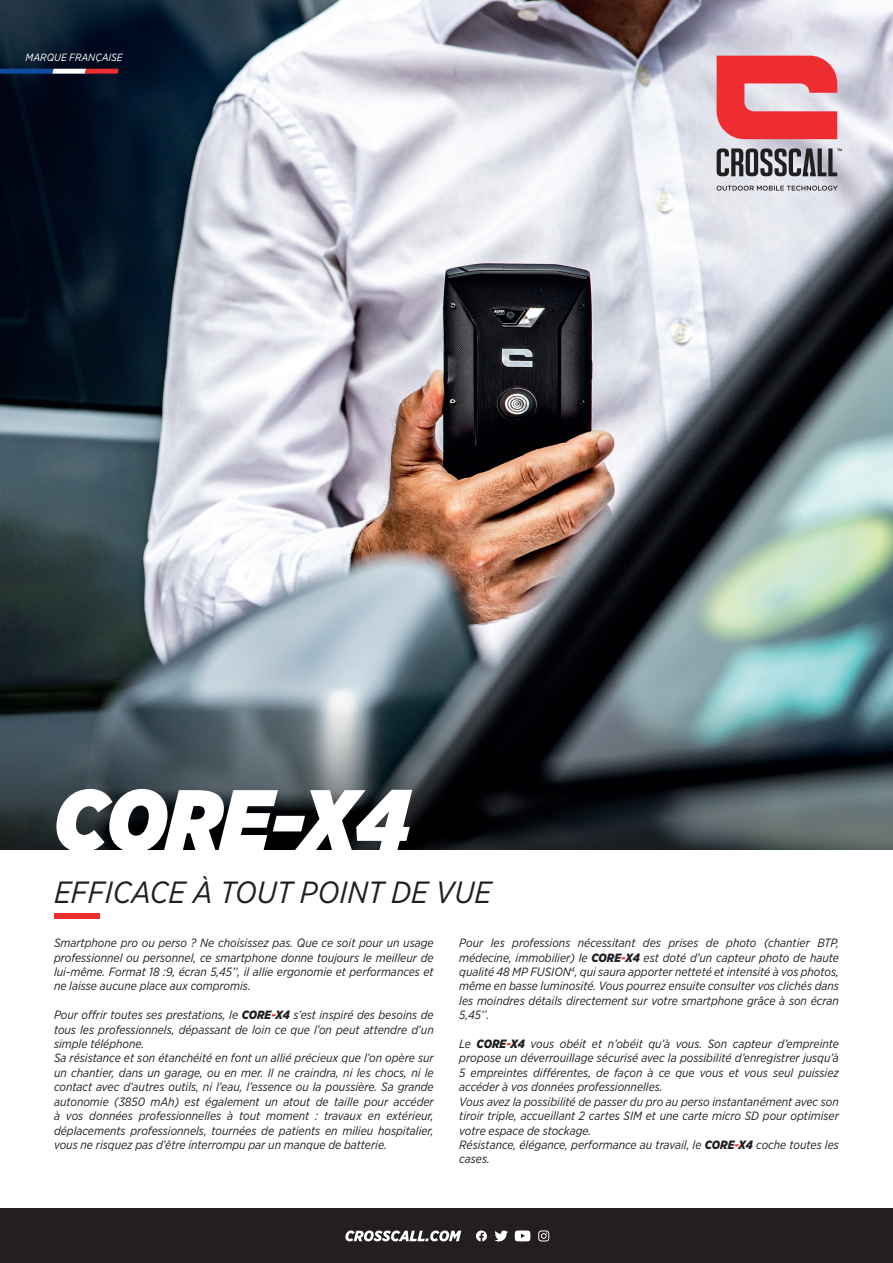
<style>
.page{position:relative;width:893px;height:1263px;background:#fff}
.page>*{position:absolute;margin:0;border:0;box-sizing:border-box;transform-origin:0 0}
.t1{font:italic 900 87px "Gotham Narrow";color:#fff}
.t2{font:italic 30.6px "Gotham Narrow";color:#231f20}
.t3{font:italic 12px/14.4px "Gotham Narrow";color:#231f20;text-align:justify}
.t4{font:italic 10.5px "Gotham Narrow";color:#fff}
.s1{font-weight:900}
.s2{font-weight:900;color:#ee2d30}
</style>
<div class="page">
<img style="left:0;top:0;width:893px;height:666px">
<div style="left:54px;top:913px;width:45px;height:5px;background:#ee2d30"></div>
<svg style="left:661px;top:0;width:232px;height:232px;background:#d2d2dd"></svg>
<svg style="left:717px;top:148px;width:125px;height:28px;background:#7b7a7f"></svg>
<svg style="left:717px;top:56px;width:120px;height:83px;background:#eb5c60"></svg>
<svg style="left:717px;top:186px;width:120px;height:5px"></svg>
<svg style="left:0;top:69px;width:119px;height:5px"></svg>
<div style="left:0;top:1209px;width:893px;height:54px;background:#231f20"></div>
<svg style="left:345px;top:1230px;width:116px;height:11px"></svg>
<svg style="left:494px;top:1230px;width:14px;height:11px"></svg>
<svg style="left:515px;top:1230px;width:15px;height:11px"></svg>
<svg style="left:538px;top:1230px;width:11px;height:11px"></svg>
<svg style="left:476px;top:1230px;width:11px;height:11px"></svg>
<svg style="left:0;top:666px;width:893px;height:183px;background:#404d53"></svg>
<p class="t4" style="left:26px;top:51px;width:99px">MARQUE FRANÇAISE</p>
<h1 class="t1" style="left:54px;top:761px;width:357px">CORE-X4</h1>
<h2 class="t2" style="left:54px;top:873px;width:439px">EFFICACE À TOUT POINT DE VUE</h2>
<p class="t3" style="left:54px;top:936px;width:381px">Smartphone pro ou perso ? Ne choisissez pas. Que ce soit pour un usage professionnel ou personnel, ce smartphone donne toujours le meilleur de lui-même. Format 18 :9, écran 5,45’’, il allie ergonomie et performances et ne laisse aucune place aux compromis.</p>
<p class="t3" style="left:54px;top:1008px;width:381px;text-align:left">Pour offrir toutes ses prestations, le <span class="s1">CORE</span><span class="s2">-</span><span class="s1">X4</span> s’est inspiré des besoins de tous les professionnels, dépassant de loin ce que l’on peut attendre d’un simple téléphone.<br>Sa résistance et son étanchéité en font un allié précieux que l’on opère sur un chantier, dans un garage, ou en mer. Il ne craindra, ni les chocs, ni le contact avec d’autres outils, ni l’eau, l’essence ou la poussière. Sa grande autonomie (3850 mAh) est également un atout de taille pour accéder à vos données professionnelles à tout moment : travaux en extérieur, déplacements professionnels, tournées de patients en milieu hospitalier, vous ne risquez pas d’être interrompu par un manque de batterie.</p>
<p class="t3" style="left:459px;top:936px;width:381px">Pour les professions nécessitant des prises de photo (chantier BTP, médecine, immobilier) le <span class="s1">CORE</span><span class="s2">-</span><span class="s1">X4</span> est doté d’un capteur photo de haute qualité 48 MP FUSION<sup>4</sup>, qui saura apporter netteté et intensité à vos photos, même en basse luminosité. Vous pourrez ensuite consulter vos clichés dans les moindres détails directement sur votre smartphone grâce à son écran 5,45’’.</p>
<p class="t3" style="left:459px;top:1036px;width:381px;text-align:left">Le <span class="s1">CORE</span><span class="s2">-</span><span class="s1">X4</span> vous obéit et n’obéit qu’à vous. Son capteur d’empreinte propose un déverrouillage sécurisé avec la possibilité d’enregistrer jusqu’à 5 empreintes différentes, de façon à ce que vous et vous seul puissiez accéder à vos données professionnelles.<br>Vous avez la possibilité de passer du pro au perso instantanément avec son tiroir triple, accueillant 2 cartes SIM et une carte micro SD pour optimiser votre espace de stockage.<br>Résistance, élégance, performance au travail, le <span class="s1">CORE</span><span class="s2">-</span><span class="s1">X4</span> coche toutes les cases.</p>
</div>
